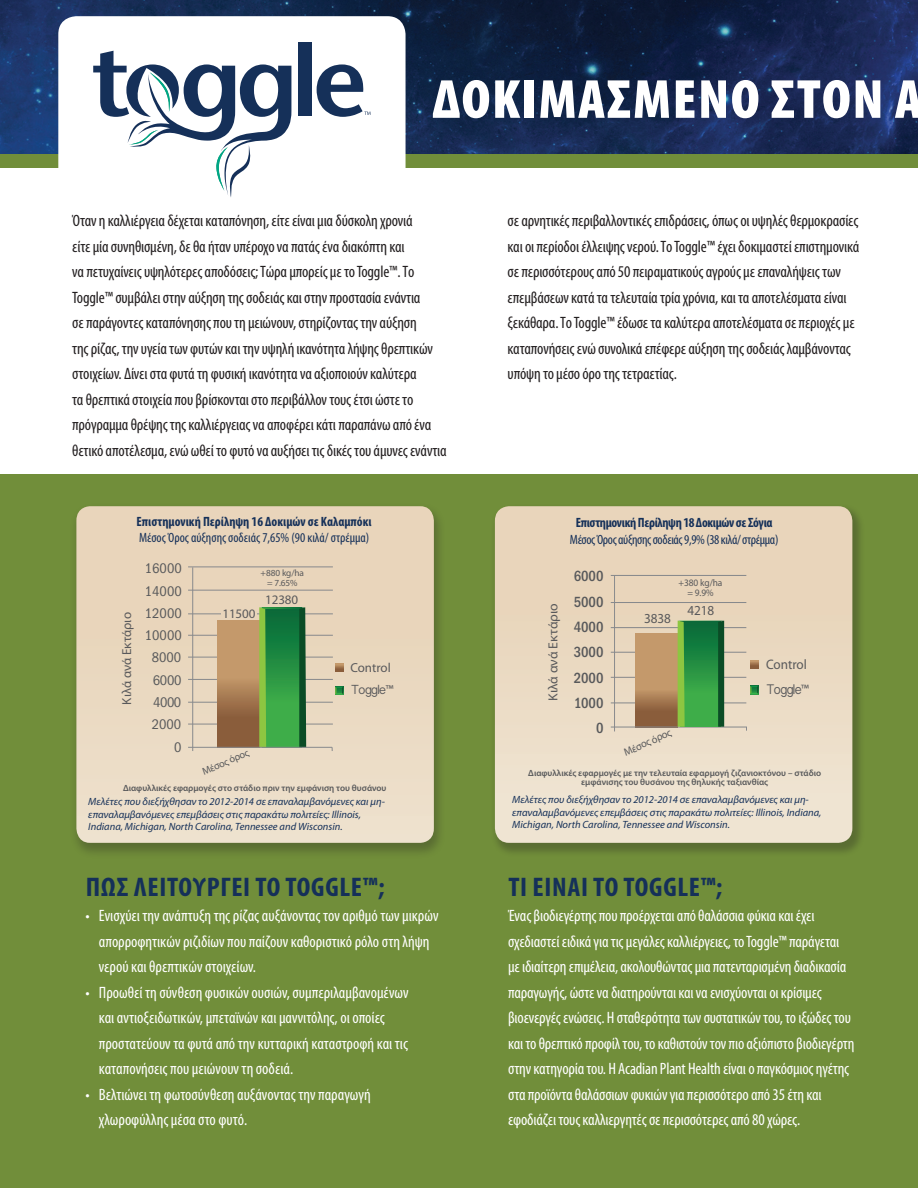
<style>
.page{position:relative;width:918px;height:1188px;background:#fff}
.page>*{position:absolute;margin:0;border:0;box-sizing:border-box;transform-origin:0 0}
.t1{font:900 condensed 55.5px "Myriad Pro";letter-spacing:.025em;color:#fff;scale:1.05 1}
.t2{font:700 condensed 27px "Myriad Pro";letter-spacing:.025em;color:#153059;scale:1.05 1}
.t3{font:condensed 16.5px/25.5px "Myriad Pro";letter-spacing:-.01em;color:#231f20}
.t4{font:condensed 16.5px/25.5px "Myriad Pro";letter-spacing:-.01em;color:#fff}
.t5{font:500 condensed 15.3px/25.2px "Franklin Gothic";color:#58595b;text-align:right;scale:.96 1}
.t6{font:condensed 14.4px/22.4px "Franklin Gothic";color:#58595b}
.t7{font:13.8px/25px "Myriad Pro";letter-spacing:-.01em;color:#59595b;scale:.96 1}
.t8{font:condensed 13.5px/16.5px "Myriad Pro";letter-spacing:-.01em;color:#153059}
.t9{font:13.2px "Myriad Pro";color:#59595b;scale:1.05 1}
.t10{font:13.05px "Myriad Pro";letter-spacing:-.005em;color:#59595b}
.t11{font:13.05px "Devanagari Sangam MN";letter-spacing:-.07em;color:#59595b}
.t12{font:10.8px "Myriad Pro";color:#58595b}
.t13{font:italic 10.5px/12.6px "Myriad Pro";color:#153059}
.t14{font:10.2px "Myriad Pro";color:#58595b}
.t15{font:9.9px/10.4px "Myriad Pro";letter-spacing:-.01em;color:#59595b;text-align:center;scale:.96 1}
.t16{font:9.3px/9.8px "Myriad Pro";letter-spacing:-.01em;color:#59595b;text-align:center}
.t17{font:600 9px/9.6px "Myriad Pro";color:#57585a;text-align:center}
.s1{font-weight:700}
.s2{font-family:"Myriad Pro"}
.s3{font-family:"Devanagari Sangam MN"}
</style>
<div class="page">
<div style="left:0;top:474px;width:918px;height:714px;background:#718e3a"></div>
<img style="left:0;top:0;width:918px;height:154px">
<div style="left:0;top:154px;width:918px;height:13px;background:#718e3a"></div>
<div style="left:58px;top:16px;width:348px;height:186px;background:#fff;border-radius:18px"></div>
<div style="left:298px;top:42px;width:13px;height:74px;background:#153059"></div>
<svg style="left:93px;top:51px;width:198px;height:146px"></svg>
<svg style="left:317px;top:64px;width:54px;height:53px"></svg>
<div style="left:70px;top:503px;width:376px;height:356px;background:#231f20;opacity:.3"></div>
<svg style="left:76px;top:506px;width:358px;height:337px;background:#e9d8c0"></svg>
<hr style="left:188px;top:657px;width:145px;height:1px;background:#87898c">
<hr style="left:188px;top:679px;width:145px;height:1px;background:#87898c">
<hr style="left:188px;top:702px;width:145px;height:1px;background:#87898c">
<hr style="left:188px;top:724px;width:145px;height:1px;background:#87898c">
<hr style="left:188px;top:567px;width:145px;height:1px;background:#87898c">
<hr style="left:188px;top:635px;width:145px;height:1px;background:#87898c">
<hr style="left:188px;top:614px;width:145px;height:1px;background:#87898c">
<hr style="left:188px;top:590px;width:145px;height:1px;background:#87898c">
<hr style="left:192px;top:567px;width:1px;height:184px;background:#87898c">
<svg style="left:218px;top:621px;width:41px;height:126px;background:#ac8157"></svg>
<svg style="left:335px;top:664px;width:8px;height:8px"></svg>
<svg style="left:335px;top:687px;width:8px;height:8px"></svg>
<svg style="left:259px;top:607px;width:47px;height:140px;background:#34913f"></svg>
<div style="left:222px;top:607px;width:34px;height:12px;background:#e9d5bb"></div>
<hr style="left:188px;top:747px;width:144px;height:1px;background:#87898c">
<div style="left:490px;top:503px;width:375px;height:354px;background:#231f20;opacity:.3"></div>
<svg style="left:495px;top:506px;width:357px;height:337px;background:#eadac3"></svg>
<hr style="left:611px;top:703px;width:135px;height:1px;background:#87898c">
<hr style="left:611px;top:677px;width:135px;height:1px;background:#87898c">
<hr style="left:611px;top:652px;width:135px;height:1px;background:#87898c">
<hr style="left:611px;top:627px;width:135px;height:1px;background:#87898c">
<hr style="left:611px;top:602px;width:135px;height:1px;background:#87898c">
<hr style="left:611px;top:575px;width:135px;height:1px;background:#87898c">
<hr style="left:614px;top:575px;width:1px;height:156px;background:#87898c">
<svg style="left:635px;top:633px;width:43px;height:94px;background:#b2885d"></svg>
<hr style="left:611px;top:727px;width:136px;height:1px;background:#87898c">
<svg style="left:750px;top:660px;width:8px;height:9px"></svg>
<svg style="left:750px;top:686px;width:8px;height:8px"></svg>
<svg style="left:678px;top:621px;width:46px;height:106px;background:#32913f"></svg>
<p class="t1" style="left:433px;top:64px;width:468px">ΔΟΚΙΜΑΣΜΕΝΟ ΣΤΟΝ Α</p>
<p class="t3" style="left:72px;top:208px;width:376px">Όταν η καλλιέργεια δέχεται καταπόνηση, είτε είναι μια δύσκολη χρονιά<br>είτε μία συνηθισμένη, δε θα ήταν υπέροχο να πατάς ένα διακόπτη και<br>να πετυχαίνεις υψηλότερες αποδόσεις; Τώρα μπορείς με το Toggle™. Το Toggle™ συμβάλει στην αύξηση της σοδειάς και στην προστασία ενάντια<br>σε παράγοντες καταπόνησης που τη μειώνουν, στηρίζοντας την αύξηση<br>της ρίζας, την υγεία των φυτών και την υψηλή ικανότητα λήψης θρεπτικών στοιχείων. Δίνει στα φυτά τη φυσική ικανότητα να αξιοποιούν καλύτερα<br>τα θρεπτικά στοιχεία που βρίσκονται στο περιβάλλον τους έτσι ώστε το πρόγραμμα θρέψης της καλλιέργειας να αποφέρει κάτι παραπάνω από ένα θετικό αποτέλεσμα, ενώ ωθεί το φυτό να αυξήσει τις δικές του άμυνες ενάντια</p>
<p class="t3" style="left:508px;top:208px;width:353px">σε αρνητικές περιβαλλοντικές επιδράσεις, όπως οι υψηλές θερμοκρασίες και οι περίοδοι έλλειψης νερού. Το Toggle™ έχει δοκιμαστεί επιστημονικά σε περισσότερους από 50 πειραματικούς αγρούς με επαναλήψεις των επεμβάσεων κατά τα τελευταία τρία χρόνια, και τα αποτελέσματα είναι ξεκάθαρα. Το Toggle™ έδωσε τα καλύτερα αποτελέσματα σε περιοχές με καταπονήσεις ενώ συνολικά επέφερε αύξηση της σοδειάς λαμβάνοντας υπόψη το μέσο όρο της τετραετίας.</p>
<p class="t8" style="left:137px;top:513px;width:237px"><span class="s1">Επιστημονική Περίληψη 16 Δοκιμών σε Καλαμπόκι<br></span>Μέσος Όρος αύξησης σοδειάς 7,65% (90 κιλά/ στρέμμα)</p>
<p class="t10" style="left:119px;top:705px;width:94px;rotate:-90deg">Κιλά ανά Εκτάριο</p>
<p class="t6" style="left:145px;top:557px;width:38px">16000</p>
<p class="t6" style="left:145px;top:602px;width:38px">12000<br>10000</p>
<p class="t6" style="left:145px;top:580px;width:38px">14000</p>
<p class="t6" style="left:152px;top:647px;width:31px;text-align:right">8000<br>6000<br>4000<br>2000<br>0</p>
<p class="t16" style="left:261px;top:568px;width:45px">+880 kg/ha = 7.65%</p>
<p class="t10" style="left:223px;top:605px;width:34px">11500</p>
<p class="t10" style="left:265px;top:592px;width:34px">12380</p>
<p class="t14" style="left:200px;top:766px;width:51px;rotate:-24deg">Μέσος όρος</p>
<p class="t10" style="left:350px;top:659px;width:42px">Control</p>
<p class="t11" style="left:351px;top:682px;width:44px">Toggle<span class="s2">™</span></p>
<p class="t17" style="left:123px;top:783px;width:265px">Διαφυλλικές εφαρμογές στο στάδιο πριν την εμφάνιση του θυσάνου</p>
<p class="t13" style="left:88px;top:795px;width:298px">Μελέτες που διεξήχθησαν το 2012-2014 σε επαναλαμβανόμενες και μη&shy;επαναλαμβανόμενες επεμβάσεις στις παρακάτω πολιτείες: Illinois,<br>Indiana, Michigan, North Carolina, Tennessee and Wisconsin.</p>
<p class="t2" style="left:86px;top:870px;width:286px">ΠΩΣ ΛΕΙΤΟΥΡΓΕΙ ΤΟ TOGGLE™;</p>
<p class="t4" style="left:99px;top:903px;width:341px;text-indent:-14px">• Ενισχύει την ανάπτυξη της ρίζας αυξάνοντας τον αριθμό των μικρών απορροφητικών ριζιδίων που παίζουν καθοριστικό ρόλο στη λήψη νερού και θρεπτικών στοιχείων.</p>
<p class="t4" style="left:99px;top:979px;width:311px;text-indent:-14px">• Προωθεί τη σύνθεση φυσικών ουσιών, συμπεριλαμβανομένων και αντιοξειδωτικών, μπεταϊνών και μαννιτόλης, οι οποίες προστατεύουν τα φυτά από την κυτταρική καταστροφή και τις καταπονήσεις που μειώνουν τη σοδειά.</p>
<p class="t4" style="left:99px;top:1081px;width:273px;text-indent:-14px">• Βελτιώνει τη φωτοσύνθεση αυξάνοντας την παραγωγή χλωροφύλλης μέσα στο φυτό.</p>
<p class="t9" style="left:545px;top:701px;width:94px;rotate:-90deg">Κιλά ανά Εκτάριο</p>
<p class="t8" style="left:570px;top:515px;width:210px;text-align:center"><span class="s1">Επιστημονική Περίληψη 18 Δοκιμών σε Σόγια<br></span>Μέσος Όρος αύξησης σοδειάς 9,9% (38 κιλά/ στρέμμα)</p>
<p class="t5" style="left:574px;top:564px;width:33px">6000<br>5000<br>4000<br>3000<br>2000<br>1000<br>0</p>
<p class="t7" style="left:644px;top:605px;width:29px">3838</p>
<p class="t15" style="left:679px;top:577px;width:47px">+380 kg/ha = 9.9%</p>
<p class="t7" style="left:688px;top:597px;width:29px">4218</p>
<p class="t12" style="left:622px;top:746px;width:52px;rotate:-24deg">Μέσος όρος</p>
<p class="t7" style="left:766px;top:651px;width:46px">Control<br><span class="s3">Toggle</span>™</p>
<p class="t17" style="left:528px;top:768px;width:294px">Διαφυλλικές εφαρμογές με την τελευταία εφαρμογή ζιζανιοκτόνου – στάδιο εμφάνισης του θυσάνου της θηλυκής ταξιανθίας</p>
<p class="t13" style="left:512px;top:793px;width:311px">Μελέτες που διεξήχθησαν το 2012-2014 σε επαναλαμβανόμενες και μη&shy;επαναλαμβανόμενες επεμβάσεις στις παρακάτω πολιτείες: Illinois, Indiana,<br>Michigan, North Carolina, Tennessee and Wisconsin.</p>
<p class="t2" style="left:508px;top:870px;width:205px">ΤΙ ΕΙΝΑΙ ΤΟ TOGGLE™;</p>
<p class="t4" style="left:508px;top:903px;width:348px">Ένας βιοδιεγέρτης που προέρχεται από θαλάσσια φύκια και έχει σχεδιαστεί ειδικά για τις μεγάλες καλλιέργειες, το Toggle™ παράγεται με ιδιαίτερη επιμέλεια, ακολουθώντας μια πατενταρισμένη διαδικασία παραγωγής, ώστε να διατηρούνται και να ενισχύονται οι κρίσιμες βιοενεργές ενώσεις. Η σταθερότητα των συστατικών του, το ιξώδες του και το θρεπτικό προφίλ του, το καθιστούν τον πιο αξιόπιστο βιοδιεγέρτη στην κατηγορία του. Η Acadian Plant Health είναι ο παγκόσμιος ηγέτης στα προϊόντα θαλάσσιων φυκιών για περισσότερο από 35 έτη και εφοδιάζει τους καλλιεργητές σε περισσότερες από 80 χώρες.</p>
</div>
